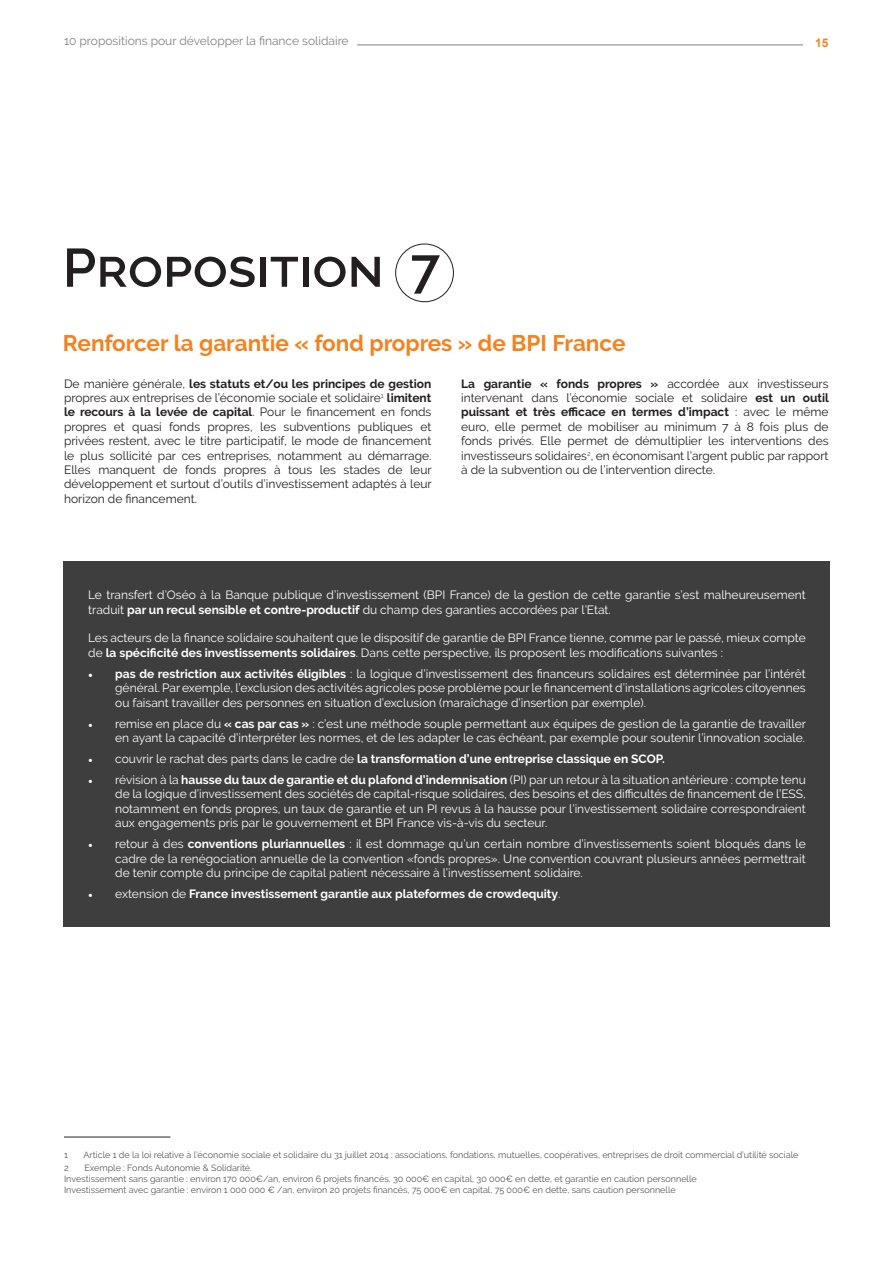
<style>
.page{position:relative;width:893px;height:1263px;background:#fff}
.page>*{position:absolute;margin:0;border:0;box-sizing:border-box;transform-origin:0 0}
.t1{font:600 54px "Raleway";color:#231f20}
.t2{font:700 22.5px "Raleway";color:#f58220}
.t3{font:12px/14.4px "Raleway";color:#fff;text-align:justify}
.t4{font:12px/14.4px "Raleway";color:#231f20;text-align:justify}
.t5{font:700 12px "Raleway";color:#fff}
.t6{font:12px "Raleway";color:#808285}
.t7{font:700 12px "Arial";color:#f58220}
.t8{font:9px/10.8px "Raleway";color:#57585a}
.s1{font-weight:700}
.s2{font-family:"Minion Pro";font-weight:700}
.s3{font-family:"Minion Pro"}
.s4{font-family:"Minion Pro";font-weight:400}
.s5{font-weight:400}
</style>
<div class="page">
<hr style="left:357px;top:45px;width:446px;height:1px;background:#808285">
<div style="left:63px;top:561px;width:766px;height:366px;background:#3e3e3f"></div>
<div style="left:395px;top:244px;width:59px;height:58px;border:1px solid #231f20;border-radius:50%"></div>
<hr style="left:64px;top:1137px;width:106px;height:1px;background:#231f20">
<p class="t6" style="left:64px;top:34px;width:286px">10 propositions pour développer la finance solidaire</p>
<p class="t7" style="left:815px;top:34px;width:15px">15</p>
<h1 class="t1" style="left:63px;top:237px;width:379px">Proposition 7</h1>
<h2 class="t2" style="left:63px;top:330px;width:564px">Renforcer la garantie « fond propres » de BPI France</h2>
<p class="t4" style="left:64px;top:376px;width:369px">De manière générale, <span class="s1">les statuts et/ou les principes de gestion </span>propres aux entreprises de l’économie sociale et solidaire<sup>1</sup> <span class="s1">limitent le recours à la levée de capital</span>. Pour le financement en fonds propres et quasi fonds propres, les subventions publiques et privées restent, avec le titre participatif, le mode de financement le plus sollicité par ces entreprises, notamment au démarrage.<br>Elles manquent de fonds propres à tous les stades de leur développement et surtout d’outils d’investissement adaptés à leur horizon de financement.</p>
<p class="t4" style="left:461px;top:376px;width:369px"><span class="s1">La garantie « fonds propres »</span> accordée aux investisseurs intervenant dans l’économie sociale et solidaire <span class="s1">est un outil puissant et très efficace en termes d’impact</span> : avec le même euro, elle permet de mobiliser au minimum 7 à 8 fois plus de fonds privés. Elle permet de démultiplier les interventions des investisseurs solidaires<sup>2</sup>, en économisant l’argent public par rapport à de la subvention ou de l’intervention directe.</p>
<p class="t3" style="left:88px;top:588px;width:719px">Le transfert d’Oséo à la Banque publique d’investissement (BPI France) de la gestion de cette garantie s’est malheureusement traduit <span class="s1">par un recul sensible et contre-productif</span> du champ des garanties accordées par l’Etat.</p>
<p class="t3" style="left:88px;top:631px;width:719px">Les acteurs de la finance solidaire souhaitent que le dispositif de garantie de BPI France tienne, comme par le passé, mieux compte de <span class="s1">la spécificité des investissements solidaires</span>. Dans cette perspective, ils proposent les modifications suivantes :</p>
<p class="t3" style="left:115px;top:666px;width:692px;text-indent:-27px"><span class="s2">•</span> <span class="s1">pas de restriction aux activités éligibles</span> : la logique d’investissement des financeurs solidaires est déterminée par l’intérêt général. Par exemple, l’exclusion des activités agricoles pose problème pour le financement d’installations agricoles citoyennes ou faisant travailler des personnes en situation d’exclusion (maraîchage d’insertion par exemple).</p>
<p class="t3" style="left:88px;top:716px;width:719px;text-align:right"><span class="s3">•</span> remise en place du <span class="s1">« cas par cas »</span> : c’est une méthode souple permettant aux équipes de gestion de la garantie de travailler en ayant la capacité d’interpréter les normes, et de les adapter le cas échéant, par exemple pour soutenir l’innovation sociale.</p>
<p class="t5" style="left:88px;top:752px;width:578px"><span class="s4">•</span> <span class="s5">couvrir le rachat des parts dans le cadre de</span> la transformation d’une entreprise classique en SCOP.</p>
<p class="t3" style="left:115px;top:772px;width:692px;text-indent:-27px"><span class="s3">•</span> révision à la <span class="s1">hausse du taux de garantie et du plafond d’indemnisation</span> (PI) par un retour à la situation antérieure : compte tenu de la logique d’investissement des sociétés de capital-risque solidaires, des besoins et des difficultés de financement de l’ESS, notamment en fonds propres, un taux de garantie et un PI revus à la hausse pour l’investissement solidaire correspondraient aux engagements pris par le gouvernement et BPI France vis-à-vis du secteur.</p>
<p class="t3" style="left:115px;top:837px;width:692px;text-indent:-27px"><span class="s3">•</span> retour à des <span class="s1">conventions pluriannuelles</span> : il est dommage qu’un certain nombre d’investissements soient bloqués dans le cadre de la renégociation annuelle de la convention «fonds propres». Une convention couvrant plusieurs années permettrait de tenir compte du principe de capital patient nécessaire à l’investissement solidaire.</p>
<p class="t5" style="left:88px;top:887px;width:474px"><span class="s4">•</span> <span class="s5">extension de</span> France investissement garantie aux plateformes de crowdequity<span class="s5">.</span></p>
<p class="t8" style="left:64px;top:1150px;width:5px">1</p>
<p class="t8" style="left:84px;top:1150px;width:716px">Article 1 de la loi relative à l’économie sociale et solidaire du 31 juillet 2014 : associations, fondations, mutuelles, coopératives, entreprises de droit commercial d’utilité sociale</p>
<p class="t8" style="left:64px;top:1162px;width:6px">2</p>
<p class="t8" style="left:64px;top:1162px;width:634px;text-indent:20px">Exemple : Fonds Autonomie &amp; Solidarité.<br>Investissement sans garantie : environ 170 000€/an, environ 6 projets financés, 30 000€ en capital, 30 000€ en dette, et garantie en caution personnelle<br>Investissement avec garantie : environ 1 000 000 € /an, environ 20 projets financés, 75 000€ en capital, 75 000€ en dette, sans caution personnelle</p>
</div>
